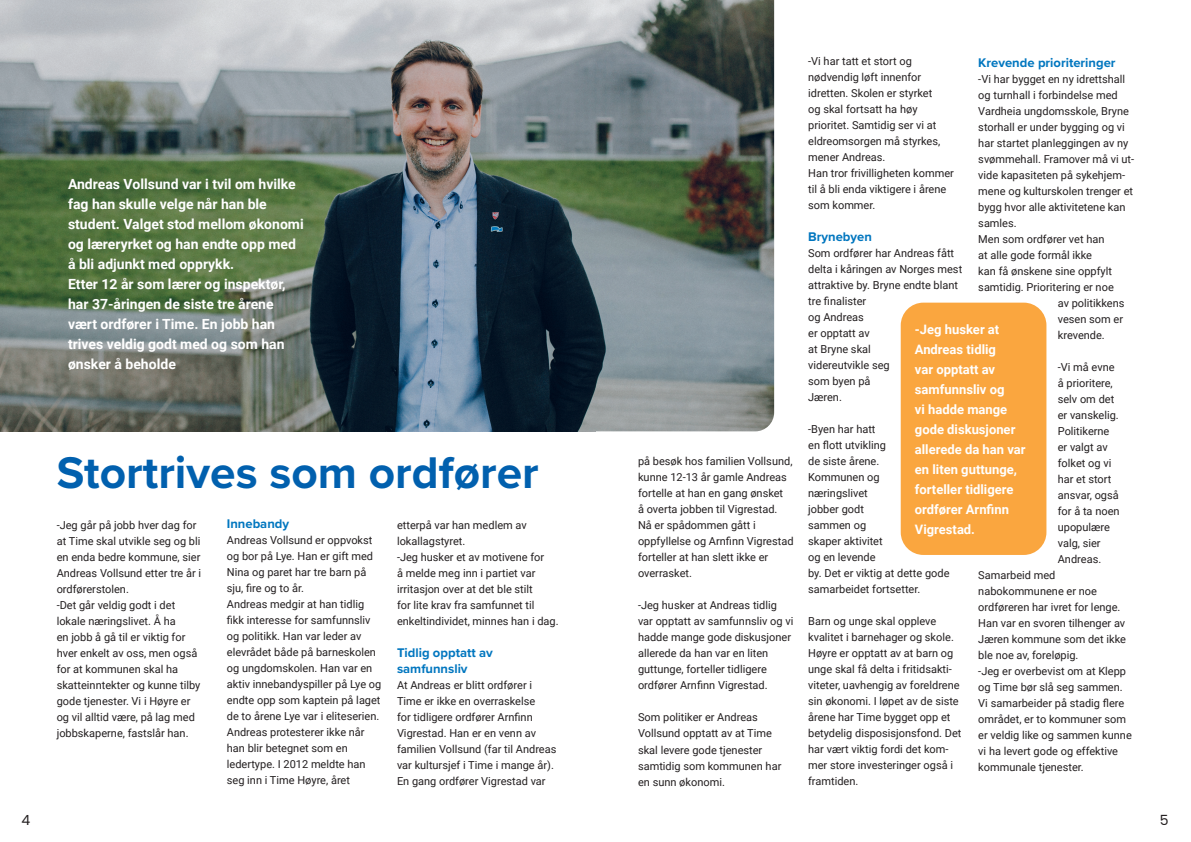
<style>
.page{position:relative;width:1191px;height:842px;background:#fff}
.page>*{position:absolute;margin:0;border:0;box-sizing:border-box;transform-origin:0 0}
.t1{font:700 46px "Proxima Nova";color:#0160ae}
.t2{font:700 14px/20px "Roboto";color:#fff}
.t3{font:14px "Poppins";color:#231f20}
.t4{font:700 13px/20px "Roboto";color:#fff}
.t5{font:700 13px/16px "Proxima Nova";color:#0076bf}
.t6{font:11px/16px "Roboto";color:#231f20}
</style>
<div class="page">
<img style="left:0;top:0;width:774px;height:431px">
<div style="left:900px;top:303px;width:146px;height:252px;background:#faa63f;border-radius:23px"></div>
<p class="t2" style="left:68px;top:174px;width:237px">Andreas Vollsund var i tvil om hvilke fag han skulle velge når han ble student. Valget stod mellom økonomi og læreryrket og han endte opp med å bli adjunkt med opprykk.<br>Etter 12 år som lærer og inspektør, har 37-åringen de siste tre årene vært ordfører i Time. En jobb han trives veldig godt med og som han ønsker å beholde</p>
<p class="t3" style="left:22px;top:812px;width:10px">4</p>
<h1 class="t1" style="left:57px;top:436px;width:466px">Stortives som ordfører</h1>
<h1 class="t1" style="left:158px;top:438px;width:382px">rives som ordfører</h1>
<p class="t6" style="left:57px;top:517px;width:146px">-Jeg går på jobb hver dag for at Time skal utvikle seg og bli en enda bedre kommune, sier<br>Andreas Vollsund etter tre år i ordførerstolen.<br>-Det går veldig godt i det lokale næringslivet. Å ha<br>en jobb å gå til er viktig for hver enkelt av oss, men også for at kommunen skal ha skatteinntekter og kunne tilby gode tjenester. Vi i Høyre er og vil alltid være, på lag med jobbskaperne, fastslår han.</p>
<p class="t5" style="left:227px;top:516px;width:64px">Innebandy</p>
<p class="t6" style="left:227px;top:532px;width:156px">Andreas Vollsund er oppvokst og bor på Lye. Han er gift med<br>Nina og paret har tre barn på sju, fire og to år.<br>Andreas medgir at han tidlig fikk interesse for samfunnsliv og politikk. Han var leder av elevrådet både på barneskolen og ungdomskolen. Han var en aktiv innebandyspiller på Lye og endte opp som kaptein på laget de to årene Lye var i eliteserien.<br>Andreas protesterer ikke når han blir betegnet som en ledertype. I 2012 meldte han seg inn i Time Høyre, året</p>
<p class="t6" style="left:397px;top:517px;width:163px">etterpå var han medlem av lokallagstyret.<br>-Jeg husker et av motivene for<br>å melde meg inn i partiet var irritasjon over at det ble stilt<br>for lite krav fra samfunnet til enkeltindividet, minnes han i dag.</p>
<p class="t5" style="left:397px;top:644px;width:97px">Tidlig opptatt av samfunnsliv</p>
<p class="t6" style="left:397px;top:677px;width:161px">At Andreas er blitt ordfører i<br>Time er ikke en overraskelse<br>for tidligere ordfører Arnfinn<br>Vigrestad. Han er en venn av familien Vollsund (far til Andreas var kultursjef i Time i mange år).<br>En gang ordfører Vigrestad var</p>
<p class="t6" style="left:638px;top:453px;width:157px">på besøk hos familien Vollsund, kunne 12-13 år gamle Andreas fortelle at han en gang ønsket<br>å overta jobben til Vigrestad.<br>Nå er spådommen gått i oppfyllelse og Arnfinn Vigrestad forteller at han slett ikke er overrasket.</p>
<p class="t6" style="left:638px;top:597px;width:157px">-Jeg husker at Andreas tidlig var opptatt av samfunnsliv og vi hadde mange gode diskusjoner allerede da han var en liten guttunge, forteller tidligere ordfører Arnfinn Vigrestad.</p>
<p class="t6" style="left:638px;top:709px;width:145px">Som politiker er Andreas<br>Vollsund opptatt av at Time skal levere gode tjenester samtidig som kommunen har en sunn økonomi.</p>
<p class="t6" style="left:808px;top:53px;width:147px">-Vi har tatt et stort og nødvendig løft innenfor idretten. Skolen er styrket<br>og skal fortsatt ha høy prioritet. Samtidig ser vi at eldreomsorgen må styrkes, mener Andreas.<br>Han tror frivilligheten kommer til å bli enda viktigere i årene som kommer.</p>
<p class="t5" style="left:808px;top:228px;width:65px">Brynebyen</p>
<p class="t6" style="left:808px;top:245px;width:156px">Som ordfører har Andreas fått delta i kåringen av Norges mest attraktive by. Bryne endte blant tre finalister<br>og Andreas<br>er opptatt av<br>at Bryne skal<br>videreutvikle seg<br>som byen på<br>Jæren.</p>
<p class="t6" style="left:808px;top:421px;width:143px">-Byen har hatt<br>en flott utvikling<br>de siste årene.<br>Kommunen og<br>næringslivet<br>jobber godt<br>sammen og<br>skaper aktivitet<br>og en levende<br>by. Det er viktig at dette gode samarbeidet fortsetter.</p>
<p class="t6" style="left:808px;top:613px;width:155px">Barn og unge skal oppleve kvalitet i barnehager og skole.<br>Høyre er opptatt av at barn og unge skal få delta i fritidsakti&shy;viteter, uavhengig av foreldrene sin økonomi. I løpet av de siste årene har Time bygget opp et betydelig disposisjonsfond. Det har vært viktig fordi det kom&shy;mer store investeringer også i framtiden.</p>
<p class="t5" style="left:978px;top:54px;width:139px">Krevende prioriteringer</p>
<p class="t6" style="left:978px;top:71px;width:148px">-Vi har bygget en ny idrettshall</p>
<p class="t6" style="left:978px;top:87px;width:141px">og turnhall i forbindelse med</p>
<p class="t6" style="left:978px;top:103px;width:152px">Vardheia ungdomsskole, Bryne</p>
<p class="t6" style="left:978px;top:119px;width:148px">storhall er under bygging og vi</p>
<p class="t6" style="left:978px;top:135px;width:151px">har startet planleggingen av ny</p>
<p class="t6" style="left:978px;top:151px;width:157px">svømmehall. Framover må vi ut-</p>
<p class="t6" style="left:978px;top:167px;width:148px">vide kapasiteten på sykehjem-</p>
<p class="t6" style="left:978px;top:183px;width:156px">mene og kulturskolen trenger et</p>
<p class="t6" style="left:978px;top:199px;width:149px">bygg hvor alle aktivitetene kan</p>
<p class="t6" style="left:978px;top:215px;width:40px">samles.</p>
<p class="t6" style="left:978px;top:231px;width:128px">Men som ordfører vet han</p>
<p class="t6" style="left:978px;top:247px;width:115px">at alle gode formål ikke</p>
<p class="t6" style="left:978px;top:263px;width:135px">kan få ønskene sine oppfylt</p>
<p class="t6" style="left:978px;top:279px;width:137px">samtidig. Prioritering er noe</p>
<p class="t6" style="left:1057px;top:295px;width:68px">av politikkens</p>
<p class="t6" style="left:1057px;top:311px;width:67px">vesen som er</p>
<p class="t6" style="left:1057px;top:327px;width:49px">krevende.</p>
<p class="t6" style="left:1057px;top:359px;width:63px">-Vi må evne å prioritere, selv om det er vanskelig.<br>Politikerne er valgt av folket og vi har et stort ansvar, også for å ta noen upopulære valg, sier<br>Andreas.</p>
<p class="t6" style="left:978px;top:567px;width:155px">Samarbeid med nabokommunene er noe ordføreren har ivret for lenge.<br>Han var en svoren tilhenger av<br>Jæren kommune som det ikke ble noe av, foreløpig.<br>-Jeg er overbevist om at Klepp og Time bør slå seg sammen.<br>Vi samarbeider på stadig flere området, er to kommuner som er veldig like og sammen kunne vi ha levert gode og effektive kommunale tjenester.</p>
<p class="t4" style="left:915px;top:319px;width:112px">-Jeg husker at<br>Andreas tidlig<br>var opptatt av samfunnsliv og<br>vi hadde mange gode diskusjoner allerede da han var en liten guttunge, forteller tidligere ordfører Arnfinn<br>Vigrestad.</p>
<p class="t3" style="left:1159px;top:812px;width:10px">5</p>
</div>
